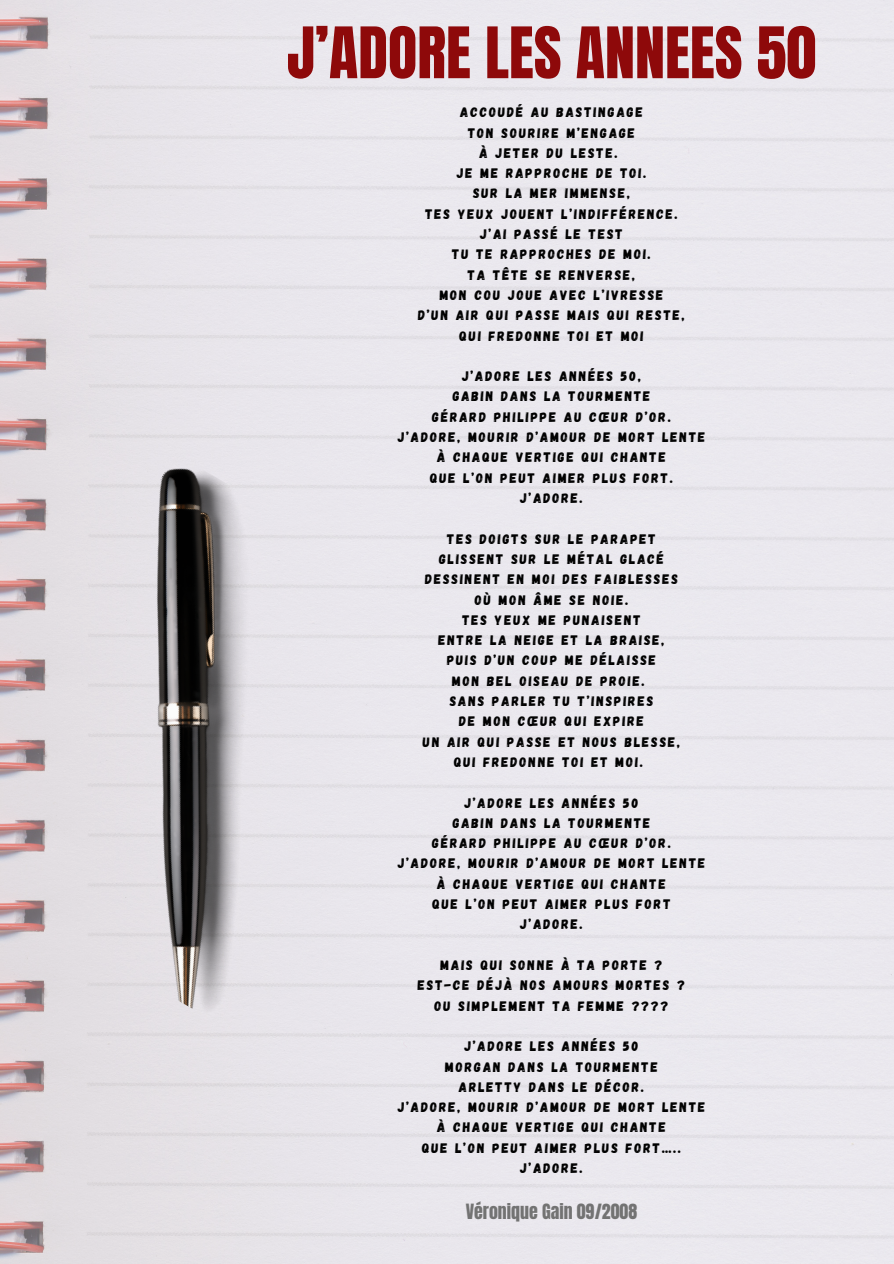
<style>
.page{position:relative;width:894px;height:1264px;background:#fff}
.page>*{position:absolute;margin:0;border:0;box-sizing:border-box;transform-origin:0 0}
.t1{font:60.3px "Anton";color:#8e090a}
.t2{font:17.85px "Anton";color:#737373}
.t3{font:13.8px "Gagalin";letter-spacing:.14em;color:#000}
</style>
<div class="page">
<img style="left:0;top:0;width:893px;height:1263px">
<img style="left:0;top:454px;width:447px;height:566px">
<p class="t1" style="left:287px;top:10px;width:530px">J’ADORE LES ANNEES 50</p>
<p class="t3" style="left:460px;top:103px;width:184px">ACCOUDÉ AU BASTINGAGE</p>
<p class="t3" style="left:468px;top:124px;width:168px">TON SOURIRE M’ENGAGE</p>
<p class="t3" style="left:479px;top:144px;width:140px">À JETER DU LESTE.</p>
<p class="t3" style="left:456px;top:164px;width:191px">JE ME RAPPROCHE DE TOI.</p>
<p class="t3" style="left:473px;top:184px;width:158px">SUR LA MER IMMENSE,</p>
<p class="t3" style="left:425px;top:205px;width:254px">TES YEUX JOUENT L’INDIFFÉRENCE.</p>
<p class="t3" style="left:480px;top:225px;width:144px">J’AI PASSÉ LE TEST</p>
<p class="t3" style="left:452px;top:245px;width:200px">TU TE RAPPROCHES DE MOI.</p>
<p class="t3" style="left:468px;top:266px;width:169px">TA TÊTE SE RENVERSE,</p>
<p class="t3" style="left:439px;top:286px;width:225px">MON COU JOUE AVEC L’IVRESSE</p>
<p class="t3" style="left:418px;top:306px;width:268px">D’UN AIR QUI PASSE MAIS QUI RESTE,</p>
<p class="t3" style="left:459px;top:327px;width:185px">QUI FREDONNE TOI ET MOI</p>
<p class="t3" style="left:462px;top:367px;width:180px">J’ADORE LES ANNÉES 50,</p>
<p class="t3" style="left:452px;top:387px;width:199px">GABIN DANS LA TOURMENTE</p>
<p class="t3" style="left:432px;top:408px;width:240px">GÉRARD PHILIPPE AU CŒUR D’OR.</p>
<p class="t3" style="left:398px;top:428px;width:309px">J’ADORE, MOURIR D’AMOUR DE MORT LENTE</p>
<p class="t3" style="left:437px;top:448px;width:230px">À CHAQUE VERTIGE QUI CHANTE</p>
<p class="t3" style="left:430px;top:469px;width:244px">QUE L’ON PEUT AIMER PLUS FORT.</p>
<p class="t3" style="left:520px;top:489px;width:64px">J’ADORE.</p>
<p class="t3" style="left:447px;top:529px;width:210px">TES DOIGTS SUR LE PARAPET</p>
<p class="t3" style="left:439px;top:550px;width:226px">GLISSENT SUR LE MÉTAL GLACÉ</p>
<p class="t3" style="left:425px;top:570px;width:254px">DESSINENT EN MOI DES FAIBLESSES</p>
<p class="t3" style="left:474px;top:590px;width:155px">OÙ MON ÂME SE NOIE.</p>
<p class="t3" style="left:462px;top:611px;width:180px">TES YEUX ME PUNAISENT</p>
<p class="t3" style="left:438px;top:631px;width:227px">ENTRE LA NEIGE ET LA BRAISE,</p>
<p class="t3" style="left:447px;top:651px;width:210px">PUIS D’UN COUP ME DÉLAISSE</p>
<p class="t3" style="left:452px;top:672px;width:194px">MON BEL OISEAU DE PROIE.</p>
<p class="t3" style="left:449px;top:692px;width:205px">SANS PARLER TU T’INSPIRES</p>
<p class="t3" style="left:459px;top:712px;width:186px">DE MON CŒUR QUI EXPIRE</p>
<p class="t3" style="left:423px;top:732px;width:258px">UN AIR QUI PASSE ET NOUS BLESSE,</p>
<p class="t3" style="left:454px;top:753px;width:190px">QUI FREDONNE TOI ET MOI.</p>
<p class="t3" style="left:464px;top:793px;width:175px">J’ADORE LES ANNÉES 50</p>
<p class="t3" style="left:452px;top:814px;width:199px">GABIN DANS LA TOURMENTE</p>
<p class="t3" style="left:432px;top:834px;width:240px">GÉRARD PHILIPPE AU CŒUR D’OR.</p>
<p class="t3" style="left:398px;top:854px;width:309px">J’ADORE, MOURIR D’AMOUR DE MORT LENTE</p>
<p class="t3" style="left:437px;top:874px;width:230px">À CHAQUE VERTIGE QUI CHANTE</p>
<p class="t3" style="left:432px;top:895px;width:239px">QUE L’ON PEUT AIMER PLUS FORT</p>
<p class="t3" style="left:520px;top:915px;width:64px">J’ADORE.</p>
<p class="t3" style="left:440px;top:956px;width:223px">MAIS QUI SONNE À TA PORTE ?</p>
<p class="t3" style="left:418px;top:976px;width:269px">EST-CE DÉJÀ NOS AMOURS MORTES ?</p>
<p class="t3" style="left:434px;top:996px;width:235px">OU SIMPLEMENT TA FEMME ????</p>
<p class="t3" style="left:464px;top:1037px;width:175px">J’ADORE LES ANNÉES 50</p>
<p class="t3" style="left:445px;top:1057px;width:214px">MORGAN DANS LA TOURMENTE</p>
<p class="t3" style="left:459px;top:1077px;width:187px">ARLETTY DANS LE DÉCOR.</p>
<p class="t3" style="left:398px;top:1098px;width:309px">J’ADORE, MOURIR D’AMOUR DE MORT LENTE</p>
<p class="t3" style="left:437px;top:1118px;width:230px">À CHAQUE VERTIGE QUI CHANTE</p>
<p class="t3" style="left:422px;top:1138px;width:260px">QUE L’ON PEUT AIMER PLUS FORT…..</p>
<p class="t3" style="left:520px;top:1159px;width:64px">J’ADORE.</p>
<p class="t2" style="left:465px;top:1198px;width:173px">Véronique Gain 09/2008</p>
</div>
